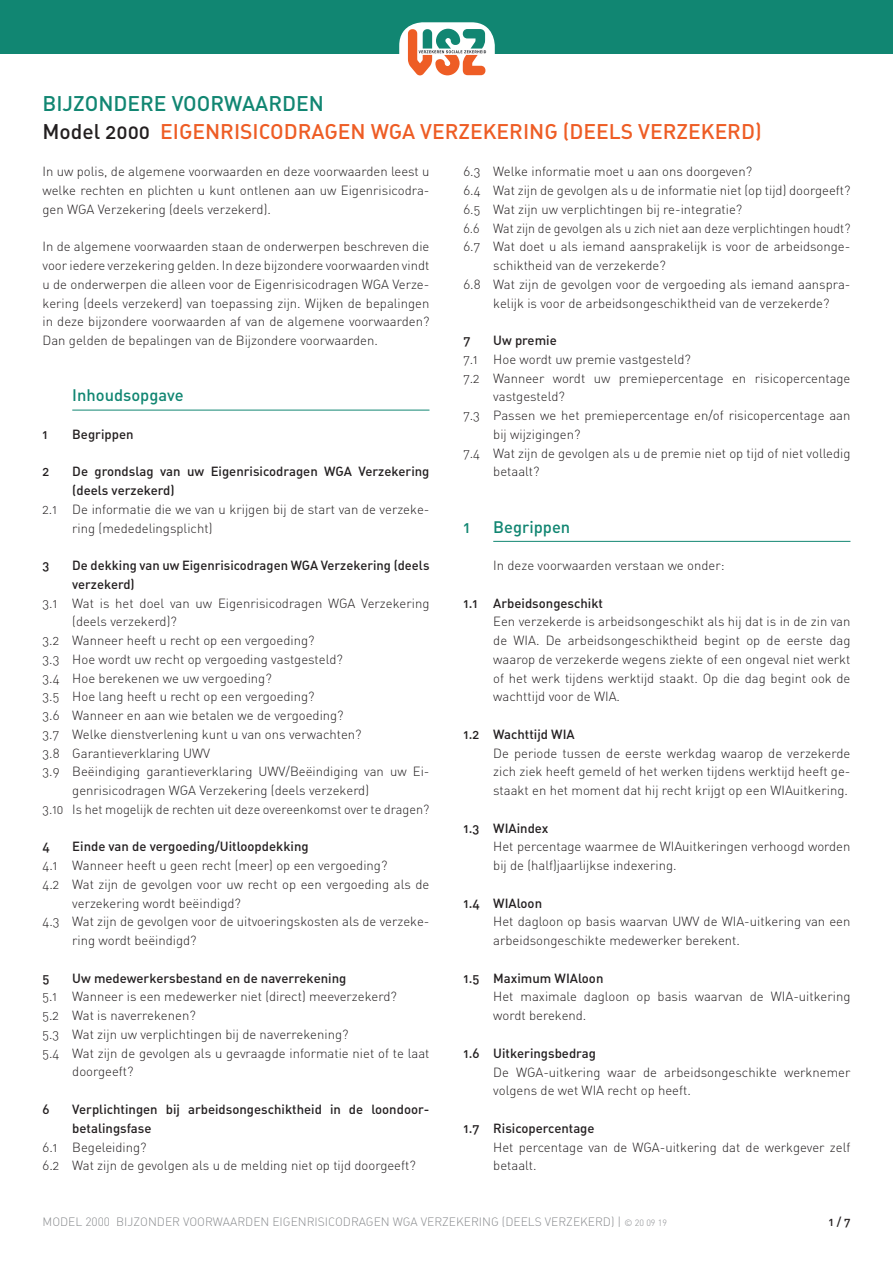
<style>
.page{position:relative;width:893px;height:1263px;background:#fff}
.page>*{position:absolute;margin:0;border:0;box-sizing:border-box;transform-origin:0 0}
.t1{font:21px/28px "DIN Medium Alternate";color:#ee5d25}
.t2{font:16.5px "DIN Medium Alternate";color:#118672}
.t3{font:13.2px/18.8px "DIN Light Alternate";color:#231f20}
.t4{font:13.2px/18.8px "DIN Medium Alternate";color:#231f20}
.t5{font:13.2px "DIN Light Alternate";color:#231f20;scale:.95 1}
.t6{font:12px "DIN Light Alternate";color:#8a8c8f}
.t7{font:12px "DIN Medium Alternate";color:#231f20}
.s1{color:#118672}
.s2{color:#231f20}
.s3{font-family:"DIN";font-weight:300}
.s4{font-family:"DIN";font-weight:300;font-size:9px}
</style>
<div class="page">
<div style="left:0;top:0;width:893px;height:53px;background:#118672"></div>
<div style="left:399px;top:22px;width:96px;height:62px;background:#fff;border-radius:23px"></div>
<svg style="left:408px;top:28px;width:79px;height:48px"></svg>
<hr style="left:72px;top:410px;width:357px;height:1px;background:#118672">
<hr style="left:493px;top:541px;width:357px;height:1px;background:#118672">
<h1 class="t1" style="left:43px;top:88px;width:721px"><span class="s1">BIJZONDERE VOORWAARDEN<br></span><span class="s2">Model 2000</span> EIGENRISICODRAGEN WGA VERZEKERING (DEELS VERZEKERD)</h1>
<p class="t3" style="left:43px;top:162px;width:388px;text-align:justify">In uw polis, de algemene voorwaarden en deze voorwaarden leest u welke rechten en plichten u kunt ontlenen aan uw Eigenrisicodra&shy;gen WGA Verzekering (deels verzekerd).</p>
<p class="t3" style="left:43px;top:237px;width:388px;text-align:justify">In de algemene voorwaarden staan de onderwerpen beschreven die voor iedere verzekering gelden. In deze bijzondere voorwaarden vindt u de onderwerpen die alleen voor de Eigenrisicodragen WGA Verze&shy;kering (deels verzekerd) van toepassing zijn. Wijken de bepalingen in deze bijzondere voorwaarden af van de algemene voorwaarden?<br>Dan gelden de bepalingen van de Bijzondere voorwaarden.</p>
<p class="t2" style="left:72px;top:385px;width:113px">Inhoudsopgave</p>
<p class="t4" style="left:43px;top:424px;width:7px">1</p>
<p class="t4" style="left:72px;top:424px;width:63px">Begrippen</p>
<p class="t4" style="left:43px;top:462px;width:8px">2</p>
<p class="t4" style="left:72px;top:462px;width:359px">De grondslag van uw Eigenrisicodragen WGA Verzekering (deels verzekerd)</p>
<p class="t3" style="left:72px;top:500px;width:359px;text-indent:-30px">2.1 De informatie die we van u krijgen bij de start van de verzeke&shy;ring (mededelingsplicht)</p>
<p class="t4" style="left:43px;top:555px;width:8px">3</p>
<p class="t4" style="left:72px;top:555px;width:359px">De dekking van uw Eigenrisicodragen WGA Verzekering (deels verzekerd)</p>
<p class="t3" style="left:43px;top:593px;width:388px">3.1 Wat is het doel van uw Eigenrisicodragen WGA Verzekering</p>
<p class="t3" style="left:72px;top:612px;width:106px">(deels verzekerd)?</p>
<p class="t3" style="left:43px;top:631px;width:273px">3.2 Wanneer heeft u recht op een vergoeding?</p>
<p class="t3" style="left:43px;top:650px;width:302px">3.3 Hoe wordt uw recht op vergoeding vastgesteld?</p>
<p class="t3" style="left:43px;top:668px;width:231px">3.4 Hoe berekenen we uw vergoeding?</p>
<p class="t3" style="left:43px;top:687px;width:274px">3.5 Hoe lang heeft u recht op een vergoeding?</p>
<p class="t3" style="left:43px;top:706px;width:303px">3.6 Wanneer en aan wie betalen we de vergoeding?</p>
<p class="t3" style="left:43px;top:725px;width:321px">3.7 Welke dienstverlening kunt u van ons verwachten?</p>
<p class="t3" style="left:43px;top:743px;width:169px">3.8 Garantieverklaring UWV</p>
<p class="t3" style="left:43px;top:762px;width:388px">3.9 Beëindiging garantieverklaring UWV/Beëindiging van uw Ei-</p>
<p class="t3" style="left:72px;top:781px;width:298px">genrisicodragen WGA Verzekering (deels verzekerd)</p>
<p class="t3" style="left:43px;top:800px;width:388px">3.10 Is het mogelijk de rechten uit deze overeenkomst over te dragen?</p>
<p class="t4" style="left:43px;top:837px;width:9px">4</p>
<p class="t4" style="left:72px;top:837px;width:238px">Einde van de vergoeding/Uitloopdekking</p>
<p class="t3" style="left:43px;top:856px;width:346px">4.1 Wanneer heeft u geen recht (meer) op een vergoeding?</p>
<p class="t3" style="left:43px;top:875px;width:388px">4.2 Wat zijn de gevolgen voor uw recht op een vergoeding als de</p>
<p class="t3" style="left:72px;top:893px;width:170px">verzekering wordt beëindigd?</p>
<p class="t3" style="left:43px;top:912px;width:388px">4.3 Wat zijn de gevolgen voor de uitvoeringskosten als de verzeke-</p>
<p class="t3" style="left:72px;top:931px;width:126px">ring wordt beëindigd?</p>
<p class="t4" style="left:43px;top:968px;width:9px">5</p>
<p class="t4" style="left:72px;top:968px;width:276px">Uw medewerkersbestand en de naverrekening</p>
<p class="t3" style="left:43px;top:987px;width:356px">5.1 Wanneer is een medewerker niet (direct) meeverzekerd?</p>
<p class="t3" style="left:43px;top:1006px;width:155px">5.2 Wat is naverrekenen?</p>
<p class="t3" style="left:43px;top:1025px;width:307px">5.3 Wat zijn uw verplichtingen bij de naverrekening?</p>
<p class="t3" style="left:43px;top:1043px;width:388px">5.4 Wat zijn de gevolgen als u gevraagde informatie niet of te laat</p>
<p class="t3" style="left:72px;top:1062px;width:63px">doorgeeft?</p>
<p class="t4" style="left:43px;top:1099px;width:9px">6</p>
<p class="t4" style="left:72px;top:1099px;width:359px">Verplichtingen bij arbeidsongeschiktheid in de loondoor&shy;betalingsfase</p>
<p class="t3" style="left:43px;top:1137px;width:375px">6.1 Begeleiding?<br>6.2 Wat zijn de gevolgen als u de melding niet op tijd doorgeeft?</p>
<p class="t3" style="left:463px;top:162px;width:290px">6.3 Welke informatie moet u aan ons doorgeven?</p>
<p class="t3" style="left:463px;top:181px;width:388px">6.4 Wat zijn de gevolgen als u de informatie niet (op tijd) doorgeeft?</p>
<p class="t3" style="left:463px;top:200px;width:280px">6.5 Wat zijn uw verplichtingen bij re-integratie?</p>
<p class="t5" style="left:463px;top:220px;width:409px">6.6 Wat zijn de gevolgen als u zich niet aan deze verplichtingen houdt?</p>
<p class="t3" style="left:463px;top:237px;width:388px">6.7 Wat doet u als iemand aansprakelijk is voor de arbeidsonge-</p>
<p class="t3" style="left:493px;top:256px;width:174px">schiktheid van de verzekerde?</p>
<p class="t3" style="left:463px;top:275px;width:388px">6.8 Wat zijn de gevolgen voor de vergoeding als iemand aanspra-</p>
<p class="t3" style="left:493px;top:293px;width:338px">kelijk is voor de arbeidsongeschiktheid van de verzekerde?</p>
<p class="t4" style="left:463px;top:330px;width:8px">7</p>
<p class="t4" style="left:493px;top:330px;width:65px">Uw premie</p>
<p class="t3" style="left:463px;top:350px;width:229px">7.1 Hoe wordt uw premie vastgesteld?</p>
<p class="t3" style="left:463px;top:368px;width:388px">7.2 Wanneer wordt uw premiepercentage en risicopercentage</p>
<p class="t3" style="left:493px;top:387px;width:73px">vastgesteld?</p>
<p class="t3" style="left:463px;top:406px;width:388px">7.3 Passen we het premiepercentage en/of risicopercentage aan</p>
<p class="t3" style="left:493px;top:425px;width:89px">bij wijzigingen?</p>
<p class="t3" style="left:463px;top:443px;width:388px">7.4 Wat zijn de gevolgen als u de premie niet op tijd of niet volledig</p>
<p class="t3" style="left:493px;top:462px;width:48px">betaalt?</p>
<p class="t2" style="left:463px;top:516px;width:8px">1</p>
<p class="t2" style="left:493px;top:516px;width:79px">Begrippen</p>
<p class="t3" style="left:493px;top:556px;width:233px">In deze voorwaarden verstaan we onder:</p>
<p class="t4" style="left:463px;top:593px;width:141px">1.1 Arbeidsongeschikt</p>
<p class="t3" style="left:493px;top:612px;width:359px;text-align:justify">Een verzekerde is arbeidsongeschikt als hij dat is in de zin van de WIA. De arbeidsongeschiktheid begint op de eerste dag waarop de verzekerde wegens ziekte of een ongeval niet werkt of het werk tijdens werktijd staakt. Op die dag begint ook de wachttijd voor de WIA.</p>
<p class="t4" style="left:463px;top:724px;width:113px">1.2 Wachttijd WIA</p>
<p class="t3" style="left:493px;top:743px;width:359px;text-align:justify">De periode tussen de eerste werkdag waarop de verzekerde zich ziek heeft gemeld of het werken tijdens werktijd heeft ge&shy;staakt en het moment dat hij recht krijgt op een WIAuitkering.</p>
<p class="t4" style="left:463px;top:818px;width:87px">1.3 WIAindex</p>
<p class="t3" style="left:493px;top:837px;width:359px">Het percentage waarmee de WIAuitkeringen verhoogd worden bij de (half)jaarlijkse indexering.</p>
<p class="t4" style="left:463px;top:893px;width:80px">1.4 WIAloon</p>
<p class="t3" style="left:493px;top:912px;width:359px">Het dagloon op basis waarvan UWV de WIA-uitkering van een arbeidsongeschikte medewerker berekent.</p>
<p class="t4" style="left:463px;top:968px;width:141px">1.5 Maximum WIAloon</p>
<p class="t3" style="left:493px;top:987px;width:359px">Het maximale dagloon op basis waarvan de WIA-uitkering wordt berekend.</p>
<p class="t4" style="left:463px;top:1043px;width:134px">1.6 Uitkeringsbedrag</p>
<p class="t3" style="left:493px;top:1062px;width:359px">De WGA-uitkering waar de arbeidsongeschikte werknemer volgens de wet WIA recht op heeft.</p>
<p class="t4" style="left:463px;top:1118px;width:133px">1.7 Risicopercentage</p>
<p class="t3" style="left:493px;top:1137px;width:359px">Het percentage van de WGA-uitkering dat de werkgever zelf betaalt.</p>
<p class="t6" style="left:43px;top:1215px;width:626px">MODEL <span class="s3">2000</span> BIJZONDER VOORWAARDEN EIGENRISICODRAGEN WGA VERZEKERING (DEELS VERZEKERD) | <span class="s4">© 20 09 19</span></p>
<p class="t7" style="left:829px;top:1214px;width:23px">1 / 7</p>
</div>
